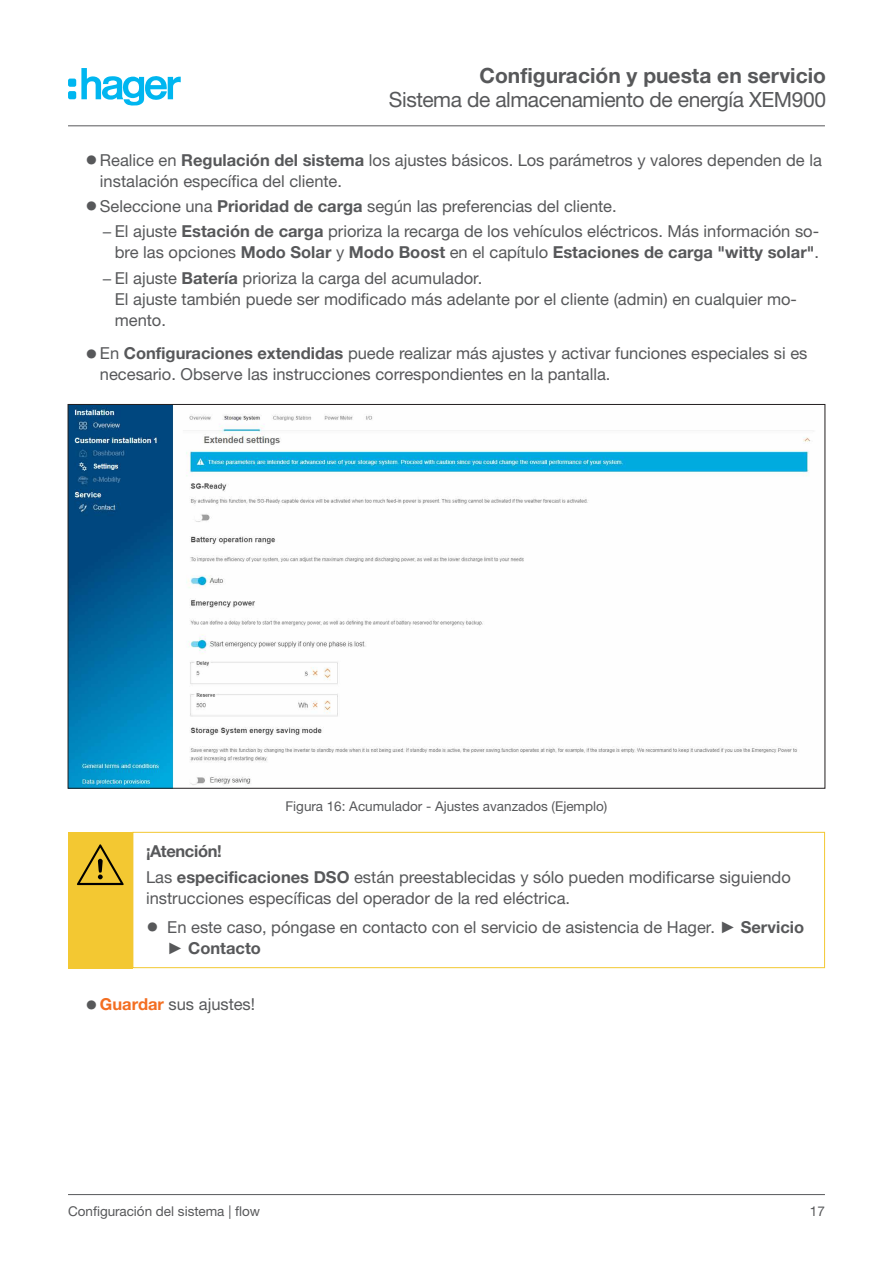
<style>
.page{position:relative;width:893px;height:1263px;background:#fff}
.page>*{position:absolute;margin:0;border:0;box-sizing:border-box;transform-origin:0 0}
.t1{font:21px "Helvetica Neue LTW1 G";letter-spacing:-.02em;color:#57585a}
.t2{font:700 21px "Helvetica Neue LTW1 G";color:#57585a}
.kind-source{font:16.5px/21px "Helvetica Neue LTW1 G";color:#57585a}
.signal-word{font:700 16.5px "Helvetica Neue LTW1 G";letter-spacing:-.02em;color:#57585a}
.t3{font:13.5px "Helvetica Neue LTW1 G";color:#57585a}
.s1{font-size:25.5px}
.s2{font-weight:700}
.s3{font-family:"Arial"}
.s4{font-weight:700;color:#f36e21}
</style>
<div class="page">
<hr style="left:68px;top:125px;width:757px;height:1px;background:#57585a">
<hr style="left:68px;top:1194px;width:757px;height:1px;background:#57585a">
<img style="left:70px;top:406px;width:741px;height:380px">
<div style="left:133px;top:832px;width:692px;height:136px;border:1px solid #f3c832"></div>
<div style="left:68px;top:832px;width:65px;height:136px;background:#f3c832"></div>
<svg style="left:77px;top:844px;width:47px;height:41px"></svg>
<svg style="left:68px;top:68px;width:113px;height:38px"></svg>
<p class="t2" style="left:480px;top:63px;width:348px">Configuración y puesta en servicio</p>
<p class="t1" style="left:389px;top:87px;width:439px">Sistema de almacenamiento de energía XEM900</p>
<p class="kind-source" style="left:100px;top:149px;width:723px;text-indent:-15px"><span class="s1">•</span>Realice en <span class="s2">Regulación del sistema</span> los ajustes básicos. Los parámetros y valores dependen de la instalación específica del cliente.</p>
<p class="kind-source" style="left:85px;top:196px;width:533px"><span class="s1">•</span>Seleccione una <span class="s2">Prioridad de carga</span> según las preferencias del cliente.</p>
<p class="kind-source" style="left:102px;top:221px;width:719px;text-align:right">− El ajuste <span class="s2">Estación de carga</span> prioriza la recarga de los vehículos eléctricos. Más información so&shy;bre las opciones <span class="s2">Modo Solar</span> y <span class="s2">Modo Boost</span> en el capítulo <span class="s2">Estaciones de carga "witty solar"</span>.</p>
<p class="kind-source" style="left:115px;top:267px;width:684px;text-indent:-13px">− El ajuste <span class="s2">Batería</span> prioriza la carga del acumulador.<br>El ajuste también puede ser modificado más adelante por el cliente (admin) en cualquier mo&shy;mento.</p>
<p class="kind-source" style="left:100px;top:343px;width:709px;text-indent:-15px"><span class="s1">•</span>En <span class="s2">Configuraciones extendidas</span> puede realizar más ajustes y activar funciones especiales si es necesario. Observe las instrucciones correspondientes en la pantalla.</p>
<p class="t3" style="left:286px;top:798px;width:323px">Figura 16: Acumulador - Ajustes avanzados (Ejemplo)</p>
<p class="signal-word" style="left:146px;top:841px;width:77px">¡Atención!</p>
<p class="kind-source" style="left:146px;top:866px;width:646px">Las <span class="s2">especificaciones DSO</span> están preestablecidas y sólo pueden modificarse siguiendo instrucciones específicas del operador de la red eléctrica.</p>
<p class="kind-source" style="left:167px;top:916px;width:638px;text-indent:-21px"><span class="s1">•</span> En este caso, póngase en contacto con el servicio de asistencia de Hager. <span class="s3">►</span> <span class="s2">Servicio </span><span class="s3">►</span> <span class="s2">Contacto</span></p>
<p class="kind-source" style="left:85px;top:994px;width:172px"><span class="s1">•</span><span class="s4">Guardar</span> sus ajustes!</p>
<p class="t3" style="left:68px;top:1203px;width:194px">Configuración del sistema | flow</p>
<p class="t3" style="left:810px;top:1203px;width:17px">17</p>
</div>
